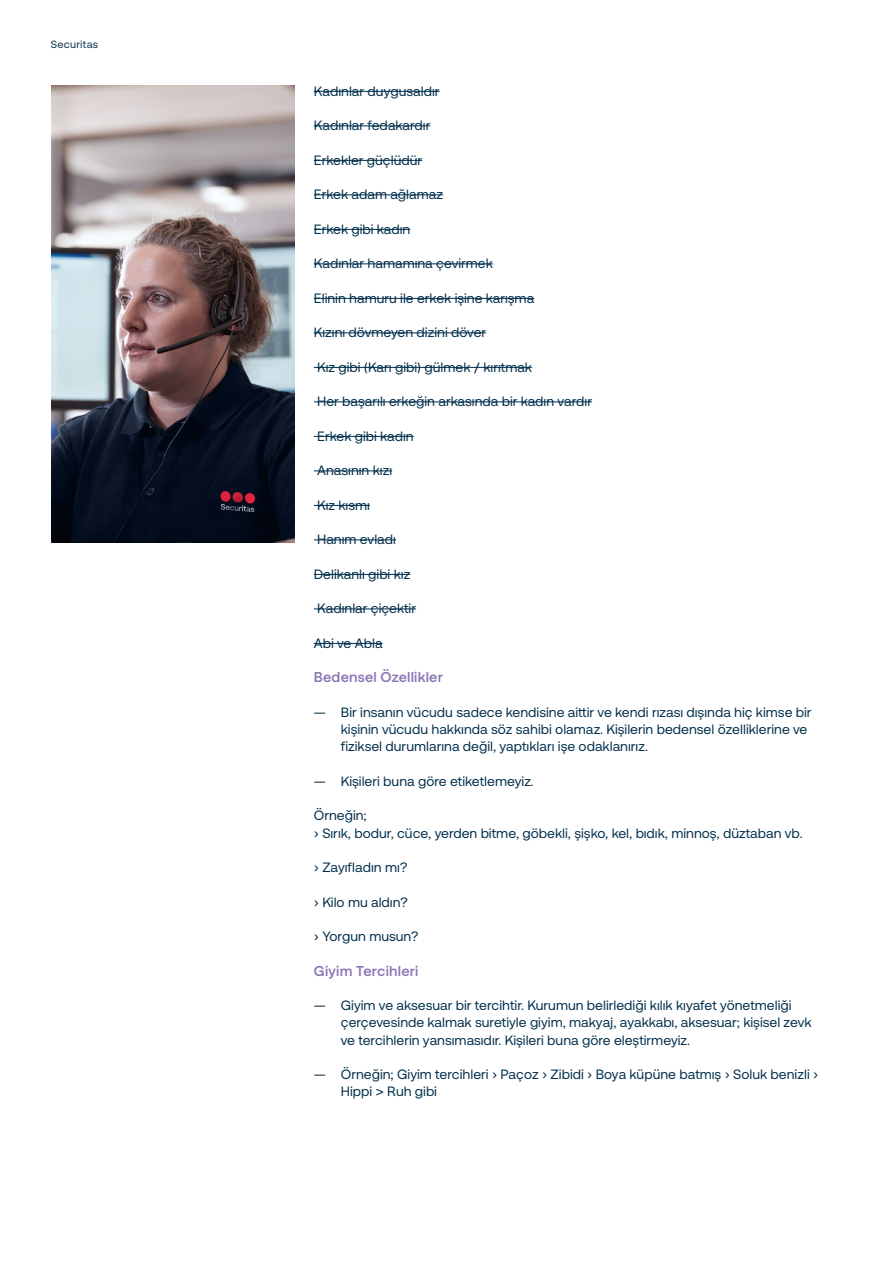
<style>
.page{position:relative;width:893px;height:1263px;background:#fff}
.page>*{position:absolute;margin:0;border:0;box-sizing:border-box;transform-origin:0 0}
.t1{font:700 14.25px "Securitas Pro";letter-spacing:.015em;color:#8a75b3}
.t2{font:13.5px/17.2px "Securitas Pro";color:#002e4c}
.t3{font:10.5px "Securitas Pro";letter-spacing:.025em;color:#002e4c}
</style>
<div class="page">
<hr style="left:314px;top:91px;width:126px;height:1px;background:#002e4c">
<hr style="left:314px;top:126px;width:116px;height:1px;background:#002e4c">
<hr style="left:314px;top:160px;width:108px;height:1px;background:#002e4c">
<hr style="left:314px;top:195px;width:129px;height:1px;background:#002e4c">
<hr style="left:314px;top:229px;width:96px;height:1px;background:#002e4c">
<hr style="left:314px;top:264px;width:179px;height:1px;background:#002e4c">
<hr style="left:314px;top:298px;width:220px;height:1px;background:#002e4c">
<hr style="left:314px;top:333px;width:172px;height:1px;background:#002e4c">
<hr style="left:314px;top:367px;width:218px;height:1px;background:#002e4c">
<hr style="left:314px;top:402px;width:278px;height:1px;background:#002e4c">
<hr style="left:314px;top:436px;width:100px;height:1px;background:#002e4c">
<hr style="left:314px;top:471px;width:78px;height:1px;background:#002e4c">
<hr style="left:314px;top:505px;width:56px;height:1px;background:#002e4c">
<hr style="left:314px;top:540px;width:82px;height:1px;background:#002e4c">
<hr style="left:314px;top:574px;width:96px;height:1px;background:#002e4c">
<hr style="left:314px;top:609px;width:102px;height:1px;background:#002e4c">
<hr style="left:314px;top:643px;width:69px;height:1px;background:#002e4c">
<img style="left:51px;top:85px;width:244px;height:457px">
<p class="t3" style="left:51px;top:37px;width:49px">Securitas</p>
<p class="t2" style="left:314px;top:82px;width:127px">Kadınlar duygusaldır</p>
<p class="t2" style="left:314px;top:117px;width:118px">Kadınlar fedakardır</p>
<p class="t2" style="left:314px;top:151px;width:110px">Erkekler güçlüdür</p>
<p class="t2" style="left:314px;top:186px;width:131px">Erkek adam ağlamaz</p>
<p class="t2" style="left:314px;top:220px;width:98px">Erkek gibi kadın</p>
<p class="t2" style="left:314px;top:255px;width:181px">Kadınlar hamamına çevirmek</p>
<p class="t2" style="left:314px;top:289px;width:222px">Elinin hamuru ile erkek işine karışma</p>
<p class="t2" style="left:314px;top:324px;width:174px">Kızını dövmeyen dizini döver</p>
<p class="t2" style="left:317px;top:358px;width:216px">Kız gibi (Karı gibi) gülmek / kırıtmak</p>
<p class="t2" style="left:317px;top:393px;width:276px">Her başarılı erkeğin arkasında bir kadın vardır</p>
<p class="t2" style="left:317px;top:427px;width:98px">Erkek gibi kadın</p>
<p class="t2" style="left:317px;top:462px;width:77px">Anasının kızı</p>
<p class="t2" style="left:317px;top:496px;width:54px">Kız kısmı</p>
<p class="t2" style="left:317px;top:531px;width:80px">Hanım evladı</p>
<p class="t2" style="left:314px;top:565px;width:98px">Delikanlı gibi kız</p>
<p class="t2" style="left:317px;top:600px;width:100px">Kadınlar çiçektir</p>
<p class="t2" style="left:314px;top:634px;width:70px">Abi ve Abla</p>
<p class="t1" style="left:314px;top:668px;width:131px">Bedensel Özellikler</p>
<p class="t2" style="left:341px;top:703px;width:472px;text-indent:-27px">— Bir insanın vücudu sadece kendisine aittir ve kendi rızası dışında hiç kimse bir kişinin vücudu hakkında söz sahibi olamaz. Kişilerin bedensel özelliklerine ve fiziksel durumlarına değil, yaptıkları işe odaklanırız.</p>
<p class="t2" style="left:314px;top:772px;width:222px">— Kişileri buna göre etiketlemeyiz.</p>
<p class="t2" style="left:314px;top:807px;width:490px">Örneğin;<br>› Sırık, bodur, cüce, yerden bitme, göbekli, şişko, kel, bıdık, minnoş, düztaban vb.</p>
<p class="t2" style="left:314px;top:859px;width:95px">› Zayıfladın mı?</p>
<p class="t2" style="left:314px;top:893px;width:95px">› Kilo mu aldın?</p>
<p class="t2" style="left:314px;top:928px;width:106px">› Yorgun musun?</p>
<p class="t1" style="left:314px;top:962px;width:106px">Giyim Tercihleri</p>
<p class="t2" style="left:341px;top:997px;width:472px;text-indent:-27px">— Giyim ve aksesuar bir tercihtir. Kurumun belirlediği kılık kıyafet yönetmeliği çerçevesinde kalmak suretiyle giyim, makyaj, ayakkabı, aksesuar; kişisel zevk ve tercihlerin yansımasıdır. Kişileri buna göre eleştirmeyiz.</p>
<p class="t2" style="left:341px;top:1066px;width:479px;text-indent:-27px">— Örneğin; Giyim tercihleri › Paçoz › Zibidi › Boya küpüne batmış › Soluk benizli ›<br>Hippi &gt; Ruh gibi</p>
</div>
